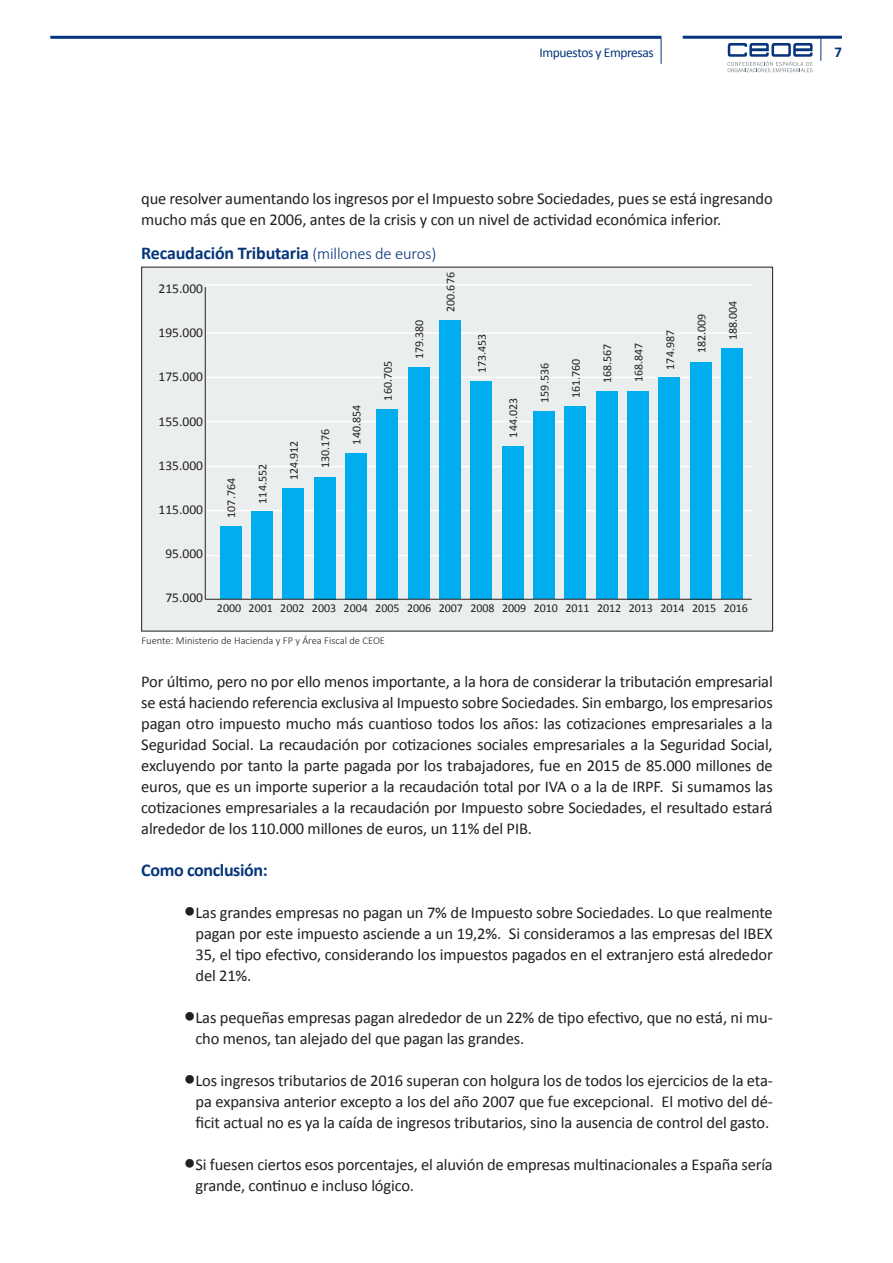
<style>
.page{position:relative;width:893px;height:1263px;background:#fff}
.page>*{position:absolute;margin:0;border:0;box-sizing:border-box;transform-origin:0 0}
.t1{font:700 18px "Calibri";letter-spacing:-.01em;color:#05357b}
.t2{font:16.5px/21px "Calibri";letter-spacing:-.01em;color:#231f20}
.t3{font:700 15px "Calibri";color:#05357b}
.t4{font:13.5px "Calibri";color:#231f20}
.t5{font:13.5px "Calibri";letter-spacing:-.03em;color:#05357b}
.t6{font:12px "Calibri";color:#231f20}
.t7{font:300 10.5px "Calibri";color:#231f20}
.s1{font-weight:300;font-size:16.5px}
.s2{font-weight:700;font-size:24px}
</style>
<div class="page">
<hr style="left:683px;top:36px;width:159px;height:3px;background:#05357b">
<hr style="left:50px;top:36px;width:611px;height:3px;background:#05357b">
<svg style="left:661px;top:39px;width:1px;height:25px"></svg>
<svg style="left:820px;top:38px;width:1px;height:23px"></svg>
<svg style="left:728px;top:43px;width:85px;height:29px"></svg>
<div style="left:142px;top:267px;width:631px;height:364px;background:#ebeeef"></div>
<hr style="left:205px;top:284px;width:547px;height:2px;background:#fff">
<hr style="left:205px;top:332px;width:547px;height:2px;background:#fff">
<hr style="left:205px;top:377px;width:547px;height:1px;background:#fff">
<hr style="left:205px;top:421px;width:547px;height:1px;background:#fff">
<hr style="left:205px;top:466px;width:547px;height:1px;background:#fff">
<hr style="left:205px;top:510px;width:547px;height:1px;background:#fff">
<hr style="left:205px;top:555px;width:547px;height:1px;background:#fff">
<hr style="left:205px;top:287px;width:1px;height:312px;background:#231f20">
<div style="left:721px;top:348px;width:22px;height:251px;background:#00aeef"></div>
<div style="left:690px;top:362px;width:21px;height:237px;background:#00aeef"></div>
<div style="left:659px;top:377px;width:21px;height:222px;background:#00aeef"></div>
<div style="left:627px;top:391px;width:22px;height:208px;background:#00aeef"></div>
<div style="left:596px;top:392px;width:21px;height:207px;background:#00aeef"></div>
<div style="left:565px;top:407px;width:21px;height:192px;background:#00aeef"></div>
<div style="left:533px;top:412px;width:22px;height:187px;background:#00aeef"></div>
<div style="left:502px;top:446px;width:21px;height:153px;background:#00aeef"></div>
<div style="left:471px;top:381px;width:21px;height:218px;background:#00aeef"></div>
<div style="left:439px;top:320px;width:22px;height:279px;background:#00aeef"></div>
<div style="left:408px;top:368px;width:21px;height:231px;background:#00aeef"></div>
<div style="left:377px;top:409px;width:21px;height:190px;background:#00aeef"></div>
<div style="left:345px;top:453px;width:22px;height:146px;background:#00aeef"></div>
<div style="left:314px;top:477px;width:21px;height:122px;background:#00aeef"></div>
<div style="left:283px;top:488px;width:21px;height:111px;background:#00aeef"></div>
<div style="left:251px;top:511px;width:22px;height:88px;background:#00aeef"></div>
<div style="left:220px;top:526px;width:21px;height:73px;background:#00aeef"></div>
<hr style="left:205px;top:599px;width:547px;height:1px;background:#231f20">
<p class="t5" style="left:540px;top:44px;width:116px">Impuestos y Empresas</p>
<p class="t3" style="left:834px;top:42px;width:9px">7</p>
<p class="t2" style="left:141px;top:188px;width:633px">que resolver aumentando los ingresos por el Impuesto sobre Sociedades, pues se está ingresando mucho más que en 2006, antes de la crisis y con un nivel de actividad económica inferior.</p>
<p class="t1" style="left:141px;top:242px;width:297px">Recaudación Tributaria <span class="s1">(millones de euros)</span></p>
<p class="t6" style="left:443px;top:312px;width:41px;rotate:-90deg">200.676</p>
<p class="t4" style="left:159px;top:280px;width:46px">215.000</p>
<p class="t4" style="left:159px;top:324px;width:46px">195.000</p>
<p class="t4" style="left:159px;top:368px;width:46px">175.000</p>
<p class="t4" style="left:159px;top:413px;width:46px">155.000</p>
<p class="t4" style="left:159px;top:457px;width:46px">135.000</p>
<p class="t4" style="left:159px;top:501px;width:46px">115.000</p>
<p class="t4" style="left:165px;top:545px;width:39px">95.000</p>
<p class="t4" style="left:165px;top:589px;width:39px">75.000</p>
<p class="t6" style="left:725px;top:340px;width:41px;rotate:-90deg">188.004</p>
<p class="t6" style="left:694px;top:353px;width:41px;rotate:-90deg">182.009</p>
<p class="t6" style="left:412px;top:359px;width:41px;rotate:-90deg">179.380</p>
<p class="t6" style="left:662px;top:370px;width:41px;rotate:-90deg">174.987</p>
<p class="t6" style="left:474px;top:373px;width:41px;rotate:-90deg">173.453</p>
<p class="t6" style="left:600px;top:383px;width:41px;rotate:-90deg">168.567</p>
<p class="t6" style="left:631px;top:382px;width:41px;rotate:-90deg">168.847</p>
<p class="t6" style="left:537px;top:403px;width:41px;rotate:-90deg">159.536</p>
<p class="t6" style="left:568px;top:398px;width:41px;rotate:-90deg">161.760</p>
<p class="t6" style="left:380px;top:400px;width:41px;rotate:-90deg">160.705</p>
<p class="t6" style="left:506px;top:438px;width:41px;rotate:-90deg">144.023</p>
<p class="t6" style="left:349px;top:444px;width:41px;rotate:-90deg">140.854</p>
<p class="t6" style="left:286px;top:480px;width:41px;rotate:-90deg">124.912</p>
<p class="t6" style="left:318px;top:468px;width:41px;rotate:-90deg">130.176</p>
<p class="t6" style="left:255px;top:504px;width:41px;rotate:-90deg">114.552</p>
<p class="t6" style="left:224px;top:518px;width:41px;rotate:-90deg">107.764</p>
<p class="t6" style="left:217px;top:600px;width:533px">2000 2001 2002 2003 2004 2005 2006 2007 2008 2009 2010 2011 2012 2013 2014 2015 2016</p>
<p class="t7" style="left:141px;top:634px;width:245px">Fuente: Ministerio de Hacienda y FP y Área Fiscal de CEOE</p>
<p class="t2" style="left:141px;top:671px;width:633px;text-align:justify">Por último, pero no por ello menos importante, a la hora de considerar la tributación empresarial se está haciendo referencia exclusiva al Impuesto sobre Sociedades. Sin embargo, los empresarios pagan otro impuesto mucho más cuantioso todos los años: las cotizaciones empresariales a la Seguridad Social. La recaudación por cotizaciones sociales empresariales a la Seguridad Social, excluyendo por tanto la parte pagada por los trabajadores, fue en 2015 de 85.000 millones de euros, que es un importe superior a la recaudación total por IVA o a la de IRPF. Si sumamos las cotizaciones empresariales a la recaudación por Impuesto sobre Sociedades, el resultado estará alrededor de los 110.000 millones de euros, un 11% del PIB.</p>
<p class="t1" style="left:141px;top:858px;width:128px">Como conclusión:</p>
<p class="t2" style="left:195px;top:902px;width:579px;text-align:justify;text-indent:-12px"><span class="s2">•</span>Las grandes empresas no pagan un 7% de Impuesto sobre Sociedades. Lo que realmente pagan por este impuesto asciende a un 19,2%. Si consideramos a las empresas del IBEX 35, el tipo efectivo, considerando los impuestos pagados en el extranjero está alrededor del 21%.</p>
<p class="t2" style="left:195px;top:1007px;width:579px;text-indent:-12px"><span class="s2">•</span>Las pequeñas empresas pagan alrededor de un 22% de tipo efectivo, que no está, ni mu&shy;cho menos, tan alejado del que pagan las grandes.</p>
<p class="t2" style="left:195px;top:1070px;width:579px;text-align:justify;text-indent:-12px"><span class="s2">•</span>Los ingresos tributarios de 2016 superan con holgura los de todos los ejercicios de la eta&shy;pa expansiva anterior excepto a los del año 2007 que fue excepcional. El motivo del dé&shy;ficit actual no es ya la caída de ingresos tributarios, sino la ausencia de control del gasto.</p>
<p class="t2" style="left:195px;top:1154px;width:579px;text-indent:-12px"><span class="s2">•</span>Si fuesen ciertos esos porcentajes, el aluvión de empresas multinacionales a España sería grande, continuo e incluso lógico.</p>
</div>
